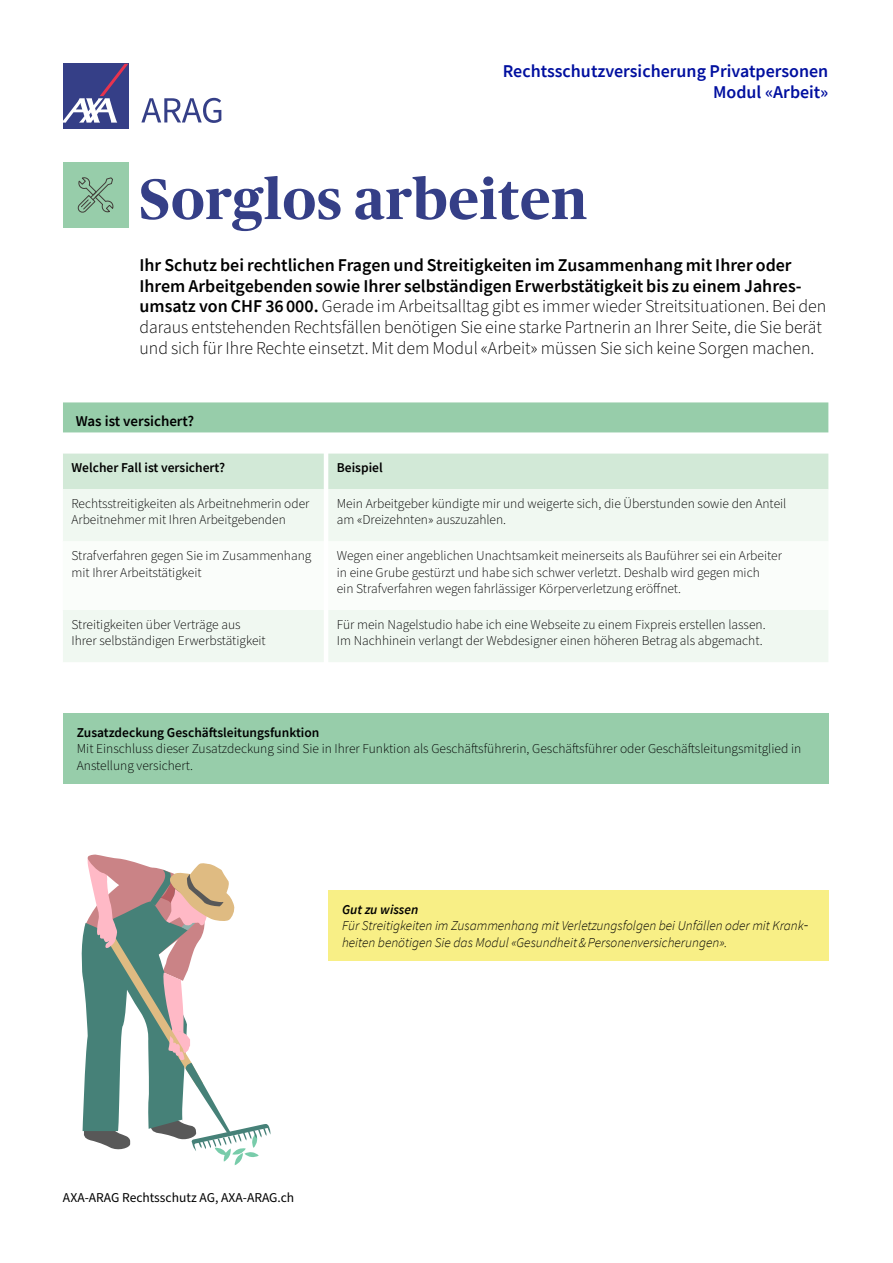
<style>
.page{position:relative;width:893px;height:1263px;background:#fff}
.page>*{position:absolute;margin:0;border:0;box-sizing:border-box;transform-origin:0 0}
.t1{font:700 57px "Publico Headline";letter-spacing:.02em;color:#353f87}
.t2{font:300 18px/20.7px "Source Sans Pro";color:#000}
.t3{font:600 18px/20.7px "Source Sans Pro";color:#000f9f;text-align:right}
.t4{font:600 15px "Source Sans Pro";color:#000}
.t5{font:300 13.5px/16.5px "Source Sans Pro";color:#000}
.t6{font:italic 300 13.5px/16.5px "Source Sans Pro";color:#000}
.t7{font:600 13.5px "Source Sans Pro";color:#000}
.t8{font:13.5px "Source Sans Pro";color:#000}
.s1{font-weight:600}
</style>
<div class="page">
<div style="left:63px;top:402px;width:765px;height:30px;background:#97cdaa"></div>
<div style="left:63px;top:454px;width:765px;height:35px;background:#d2e9d7"></div>
<div style="left:63px;top:489px;width:765px;height:173px;background:#f0f8f1"></div>
<svg style="left:63px;top:541px;width:765px;height:69px"></svg>
<div style="left:63px;top:162px;width:65px;height:66px;background:#97cdaa"></div>
<svg style="left:78px;top:177px;width:36px;height:36px"></svg>
<div style="left:63px;top:64px;width:65px;height:65px;background:#353f87"></div>
<svg style="left:63px;top:64px;width:65px;height:59px"></svg>
<svg style="left:141px;top:98px;width:80px;height:25px"></svg>
<div style="left:63px;top:713px;width:765px;height:71px;background:#97cdaa"></div>
<div style="left:328px;top:890px;width:500px;height:70px;background:#f8ef86"></div>
<svg style="left:81px;top:854px;width:190px;height:311px"></svg>
<h2 class="t3" style="left:503px;top:61px;width:327px">Rechtsschutzversicherung Privatpersonen<br>Modul «Arbeit»</h2>
<h1 class="t1" style="left:140px;top:158px;width:449px">Sorglos arbeiten</h1>
<p class="t2" style="left:140px;top:255px;width:688px"><span class="s1">Ihr Schutz bei rechtlichen Fragen und Streitigkeiten im Zusammenhang mit Ihrer oder Ihrem Arbeitgebenden sowie Ihrer selbständigen Erwerbstätigkeit bis zu einem Jahres&shy;umsatz von CHF 36000.</span> Gerade im Arbeitsalltag gibt es immer wieder Streitsituationen. Bei den daraus entstehenden Rechtsfällen benötigen Sie eine starke Partnerin an Ihrer Seite, die Sie berät und sich für Ihre Rechte einsetzt. Mit dem Modul «Arbeit» müssen Sie sich keine Sorgen machen.</p>
<p class="t4" style="left:76px;top:411px;width:120px">Was ist versichert?</p>
<p class="t7" style="left:71px;top:459px;width:155px">Welcher Fall ist versichert?</p>
<p class="t7" style="left:337px;top:459px;width:47px">Beispiel</p>
<p class="t5" style="left:71px;top:495px;width:239px">Rechtsstreitigkeiten als Arbeitnehmerin oder<br>Arbeitnehmer mit Ihren Arbeitgebenden</p>
<p class="t5" style="left:337px;top:495px;width:451px">Mein Arbeitgeber kündigte mir und weigerte sich, die Überstunden sowie den Anteil am «Dreizehnten» auszuzahlen.</p>
<p class="t5" style="left:71px;top:548px;width:241px">Strafverfahren gegen Sie im Zusammenhang mit Ihrer Arbeitstätigkeit</p>
<p class="t5" style="left:337px;top:548px;width:447px">Wegen einer angeblichen Unachtsamkeit meinerseits als Bauführer sei ein Arbeiter in eine Grube gestürzt und habe sich schwer verletzt. Deshalb wird gegen mich<br>ein Strafverfahren wegen fahrlässiger Körperverletzung eröffnet.</p>
<p class="t5" style="left:71px;top:616px;width:196px">Streitigkeiten über Verträge aus<br>Ihrer selbständigen Erwerbstätigkeit</p>
<p class="t5" style="left:337px;top:616px;width:430px">Für mein Nagelstudio habe ich eine Webseite zu einem Fixpreis erstellen lassen.<br>Im Nachhinein verlangt der Webdesigner einen höheren Betrag als abgemacht.</p>
<p class="t7" style="left:77px;top:723px;width:244px">Zusatzdeckung Geschäftsleitungsfunktion</p>
<p class="t5" style="left:77px;top:741px;width:726px">Mit Einschluss dieser Zusatzdeckung sind Sie in Ihrer Funktion als Geschäftsführerin, Geschäftsführer oder Geschäftsleitungsmitglied in<br>Anstellung versichert.</p>
<p class="t6" style="left:342px;top:901px;width:468px"><span class="s1">Gut zu wissen<br></span>Für Streitigkeiten im Zusammenhang mit Verletzungsfolgen bei Unfällen oder mit Krank&shy;heiten benötigen Sie das Modul «Gesundheit&amp;Personenversicherungen».</p>
<p class="t8" style="left:63px;top:1189px;width:233px">AXA-ARAG Rechtsschutz AG, AXA-ARAG.ch</p>
</div>
